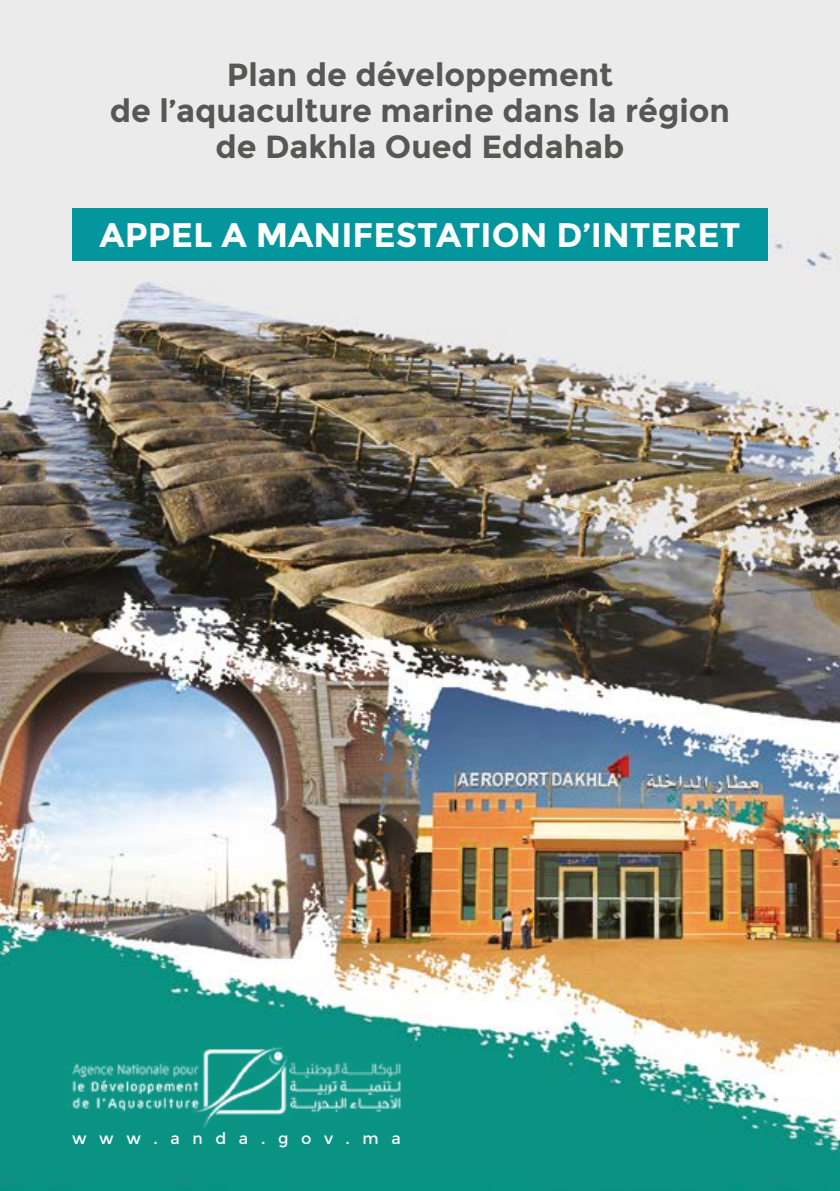
<style>
.page{position:relative;width:840px;height:1191px;background:#fff}
.page>*{position:absolute;margin:0;border:0;box-sizing:border-box;transform-origin:0 0}
.t1{font:700 34px "Montserrat";color:#fff}
.t2{font:700 32px/36px "Montserrat";color:#575756;text-align:center}
.t3{font:16px "Montserrat";letter-spacing:.79em;color:#fff}
</style>
<div class="page">
<img style="left:0;top:0;width:839px;height:1191px">
<img style="left:53px;top:1026px;width:372px;height:121px">
<div style="left:72px;top:209px;width:695px;height:52px;background:#03979d"></div>
<p class="t2" style="left:110px;top:57px;width:621px">Plan de développement<br>de l’aquaculture marine dans la région de Dakhla Oued Eddahab</p>
<p class="t1" style="left:99px;top:215px;width:642px">APPEL A MANIFESTATION D’INTERET</p>
<p class="t3" style="left:72px;top:1128px;width:330px">www.anda.gov.ma</p>
</div>
